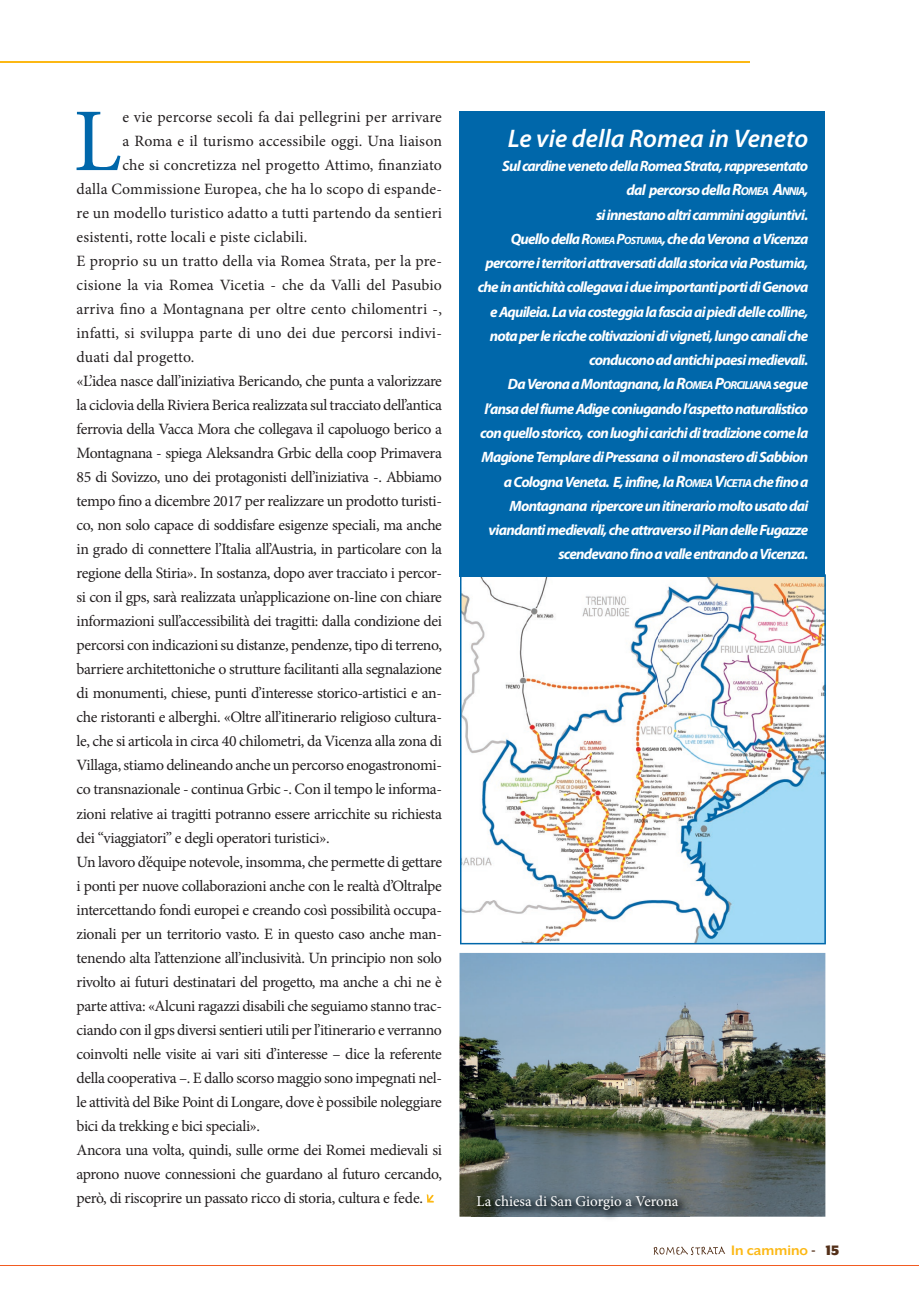
<style>
.page{position:relative;width:919px;height:1289px;background:#fff}
.page>*{position:absolute;margin:0;border:0;box-sizing:border-box;transform-origin:0 0}
.t1{font:89.55px "Minion Pro";color:#0067aa}
.t2{font:italic 600 25.5px "Myriad Pro";color:#fff}
.t3{font:15.75px "Minion Pro";letter-spacing:-.025em;color:#231f20}
.t4{font:15.75px "Minion Pro";letter-spacing:.01em;color:#231f20}
.t5{font:15.75px "Minion Pro";letter-spacing:.005em;color:#231f20}
.t6{font:700 15.75px "Mr Eaves XL San OT";color:#fcb814}
.t7{font:italic 700 15px/24.3px "Myriad Pro";letter-spacing:-.05em;color:#fff;text-align:right}
.t8{font:15px "Minion Pro";color:#fff}
.s1{font-size:16.5px}
.s2{font-size:11.55px}
.s3{font-style:inherit}
.s4{font-size:10.5px}
.s5{color:#532f18}
.s6{font-weight:900;color:#532f18}
</style>
<div class="page">
<svg style="left:427px;top:1194px;width:7px;height:8px"></svg>
<svg style="left:460px;top:576px;width:365px;height:368px"></svg>
<div style="left:459px;top:111px;width:366px;height:465px;background:#0067aa"></div>
<img style="left:459px;top:953px;width:366px;height:263px">
<img style="left:472px;top:1189px;width:217px;height:30px">
<svg style="left:653px;top:1246px;width:72px;height:9px"></svg>
<hr style="left:0;top:61px;width:749px;height:1px;background:#fcb814">
<hr style="left:0;top:1265px;width:918px;height:1px;background:#f25b21">
<h1 class="t1" style="left:73px;top:81px;width:50px">L</h1>
<p class="t4" style="left:122px;top:106px;width:321px">e vie percorse secoli fa dai pellegrini per arrivare</p>
<p class="t4" style="left:122px;top:130px;width:321px">a Roma e il turismo accessibile oggi. Una liaison</p>
<p class="t5" style="left:122px;top:154px;width:321px">che si concretizza nel progetto Attimo, finanziato</p>
<p class="t4" style="left:77px;top:178px;width:367px">dalla Commissione Europea, che ha lo scopo di espande-</p>
<p class="t4" style="left:77px;top:202px;width:367px">re un modello turistico adatto a tutti partendo da sentieri</p>
<p class="t5" style="left:77px;top:226px;width:232px">esistenti, rotte locali e piste ciclabili.</p>
<p class="t4" style="left:77px;top:250px;width:367px">E proprio su un tratto della via Romea Strata, per la pre-</p>
<p class="t4" style="left:77px;top:274px;width:367px">cisione la via Romea Vicetia - che da Valli del Pasubio</p>
<p class="t5" style="left:77px;top:298px;width:367px">arriva fino a Montagnana per oltre cento chilomentri -,</p>
<p class="t4" style="left:77px;top:322px;width:367px">infatti, si sviluppa parte di uno dei due percorsi indivi-</p>
<p class="t5" style="left:77px;top:346px;width:119px">duati dal progetto.</p>
<p class="t3" style="left:77px;top:370px;width:367px">«L’idea nasce dall’iniziativa Bericando, che punta a valorizzare</p>
<p class="t3" style="left:77px;top:394px;width:367px">la ciclovia della Riviera Berica realizzata sul tracciato dell’antica</p>
<p class="t3" style="left:77px;top:418px;width:367px">ferrovia della Vacca Mora che collegava il capoluogo berico a</p>
<p class="t3" style="left:77px;top:442px;width:367px">Montagnana - spiega Aleksandra Grbic della coop Primavera</p>
<p class="t3" style="left:77px;top:466px;width:367px">85 di Sovizzo, uno dei protagonisti dell’iniziativa -. Abbiamo</p>
<p class="t3" style="left:77px;top:490px;width:367px">tempo fino a dicembre 2017 per realizzare un prodotto turisti-</p>
<p class="t3" style="left:77px;top:514px;width:367px">co, non solo capace di soddisfare esigenze speciali, ma anche</p>
<p class="t3" style="left:77px;top:538px;width:367px">in grado di connettere l’Italia all’Austria, in particolare con la</p>
<p class="t3" style="left:77px;top:562px;width:367px">regione della Stiria». In sostanza, dopo aver tracciato i percor-</p>
<p class="t3" style="left:77px;top:586px;width:367px">si con il gps, sarà realizzata un’applicazione on-line con chiare</p>
<p class="t3" style="left:77px;top:610px;width:367px">informazioni sull’accessibilità dei tragitti: dalla condizione dei</p>
<p class="t3" style="left:77px;top:634px;width:367px">percorsi con indicazioni su distanze, pendenze, tipo di terreno,</p>
<p class="t3" style="left:77px;top:658px;width:367px">barriere architettoniche o strutture facilitanti alla segnalazione</p>
<p class="t3" style="left:77px;top:682px;width:367px">di monumenti, chiese, punti d’interesse storico-artistici e an-</p>
<p class="t3" style="left:77px;top:707px;width:367px">che ristoranti e alberghi. «Oltre all’itinerario religioso cultura-</p>
<p class="t3" style="left:77px;top:731px;width:367px">le, che si articola in circa 40 chilometri, da Vicenza alla zona di</p>
<p class="t3" style="left:77px;top:755px;width:367px">Villaga, stiamo delineando anche un percorso enogastronomi-</p>
<p class="t3" style="left:77px;top:779px;width:367px">co transnazionale - continua Grbic -. Con il tempo le informa-</p>
<p class="t3" style="left:77px;top:803px;width:367px">zioni relative ai tragitti potranno essere arricchite su richiesta</p>
<p class="t3" style="left:77px;top:827px;width:254px">dei “viaggiatori” e degli operatori turistici».</p>
<p class="t3" style="left:77px;top:851px;width:367px">Un lavoro d’équipe notevole, insomma, che permette di gettare</p>
<p class="t3" style="left:77px;top:875px;width:367px">i ponti per nuove collaborazioni anche con le realtà d’Oltralpe</p>
<p class="t3" style="left:77px;top:899px;width:367px">intercettando fondi europei e creando così possibilità occupa-</p>
<p class="t3" style="left:77px;top:923px;width:367px">zionali per un territorio vasto. E in questo caso anche man-</p>
<p class="t3" style="left:77px;top:947px;width:367px">tenendo alta l’attenzione all’inclusività. Un principio non solo</p>
<p class="t3" style="left:77px;top:971px;width:367px">rivolto ai futuri destinatari del progetto, ma anche a chi ne è</p>
<p class="t3" style="left:77px;top:995px;width:367px">parte attiva: «Alcuni ragazzi disabili che seguiamo stanno trac-</p>
<p class="t3" style="left:77px;top:1019px;width:367px">ciando con il gps diversi sentieri utili per l’itinerario e verranno</p>
<p class="t3" style="left:77px;top:1043px;width:367px">coinvolti nelle visite ai vari siti d’interesse – dice la referente</p>
<p class="t3" style="left:77px;top:1067px;width:367px">della cooperativa –. E dallo scorso maggio sono impegnati nel-</p>
<p class="t3" style="left:77px;top:1091px;width:367px">le attività del Bike Point di Longare, dove è possibile noleggiare</p>
<p class="t3" style="left:77px;top:1115px;width:185px">bici da trekking e bici speciali».</p>
<p class="t3" style="left:77px;top:1139px;width:367px">Ancora una volta, quindi, sulle orme dei Romei medievali si</p>
<p class="t3" style="left:77px;top:1163px;width:367px">aprono nuove connessioni che guardano al futuro cercando,</p>
<p class="t3" style="left:77px;top:1187px;width:348px">però, di riscoprire un passato ricco di storia, cultura e fede.</p>
<h2 class="t2" style="left:507px;top:124px;width:302px">Le vie della Romea in Veneto</h2>
<p class="t7" style="left:477px;top:154px;width:332px">Sul cardine veneto della Romea Strata, rappresentato<br>dal percorso della <span class="s1">R</span><span class="s2">OMEA</span> <span class="s1">A</span><span class="s2">NNIA</span>,<br>si innestano altri cammini aggiuntivi.<br>Quello della <span class="s3">R</span><span class="s4">OMEA</span> <span class="s3">P</span><span class="s4">OSTUMIA</span>, che da Verona a Vicenza percorre i territori attraversati dalla storica via Postumia, che in antichità collegava i due importanti porti di Genova e Aquileia. La via costeggia la fascia ai piedi delle colline, nota per le ricche coltivazioni di vigneti, lungo canali che conducono ad antichi paesi medievali.<br>Da Verona a Montagnana, la<span class="s1">R</span><span class="s2">OMEA</span> <span class="s1">P</span><span class="s2">ORCILIANA</span> segue l’ansa del fiume Adige coniugando l’aspetto naturalistico con quello storico, con luoghi carichi di tradizione come la Magione Templare di Pressana o il monastero di Sabbion a Cologna Veneta. E, infine, la<span class="s1">R</span><span class="s2">OMEA</span> <span class="s1">V</span><span class="s2">ICETIA</span> che fino a Montagnana ripercore un itinerario molto usato dai viandanti medievali, che attraverso il Pian delle Fugazze scendevano fino a valle entrando a Vicenza.</p>
<p class="t8" style="left:476px;top:1191px;width:203px">La chiesa di San Giorgio a Verona</p>
<p class="t6" style="left:731px;top:1242px;width:110px">In cammino <span class="s5">-</span> <span class="s6">15</span></p>
</div>
